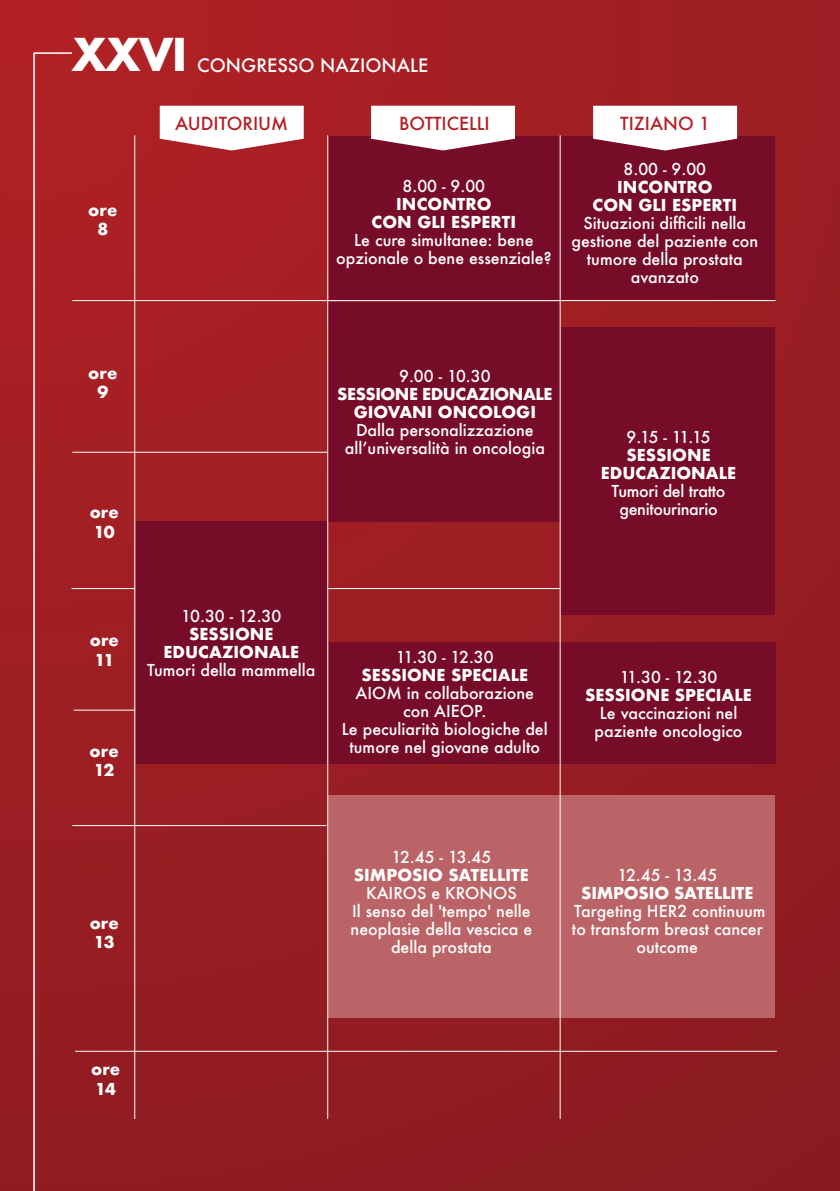
<style>
.page{position:relative;width:840px;height:1191px;background:#fff}
.page>*{position:absolute;margin:0;border:0;box-sizing:border-box;transform-origin:0 0}
.t1{font:700 44px "Futura";color:#fff}
.t2{font:500 18px "Futura";color:#fff}
.t3{font:500 17.6px "Futura";color:#b22025}
.t4{font:500 16px/18px "Futura";color:#fff;text-align:center}
.t5{font:700 16px/19.2px "Futura";color:#fff;text-align:center}
.t6{font:700 16px/18px "Futura";letter-spacing:-.03em;color:#fff;text-align:center}
.t7{font:500 16px/18px "Futura";letter-spacing:-.02em;color:#fff;text-align:center}
</style>
<div class="page">
<div style="left:0;top:0;width:839px;height:1191px;background:linear-gradient(to bottom,#aa2024,#8f1c22)"></div>
<div style="left:560px;top:327px;width:214px;height:287px;background:#760c27"></div>
<div style="left:136px;top:521px;width:191px;height:243px;background:#760c27"></div>
<div style="left:328px;top:642px;width:447px;height:122px;background:#760c27"></div>
<div style="left:328px;top:795px;width:446px;height:222px;background:#bb6467"></div>
<div style="left:327px;top:302px;width:232px;height:219px;background:#760c27"></div>
<div style="left:328px;top:136px;width:446px;height:164px;background:#760c27"></div>
<svg style="left:160px;top:106px;width:143px;height:44px"></svg>
<svg style="left:371px;top:106px;width:143px;height:44px"></svg>
<svg style="left:592px;top:106px;width:144px;height:44px"></svg>
<svg style="left:33px;top:52px;width:40px;height:1139px;background:#a3272b"></svg>
<hr style="left:72px;top:300px;width:703px;height:1px;background:#fff">
<hr style="left:72px;top:452px;width:255px;height:1px;background:#fff">
<hr style="left:74px;top:710px;width:61px;height:1px;background:#fff">
<hr style="left:134px;top:135px;width:1px;height:984px;background:#fff">
<hr style="left:327px;top:135px;width:1px;height:984px;background:#fff">
<hr style="left:559px;top:135px;width:1px;height:984px;background:#fff">
<hr style="left:75px;top:1051px;width:701px;height:1px;background:#fff">
<hr style="left:71px;top:588px;width:64px;height:1px;background:#fff">
<hr style="left:72px;top:825px;width:254px;height:1px;background:#fff">
<hr style="left:328px;top:588px;width:231px;height:1px;background:#fff">
<h1 class="t1" style="left:71px;top:23px;width:117px">XXVI</h1>
<p class="t2" style="left:197px;top:53px;width:232px">CONGRESSO NAZIONALE</p>
<p class="t5" style="left:88px;top:200px;width:31px">ore<br>8</p>
<p class="t3" style="left:175px;top:112px;width:114px">AUDITORIUM</p>
<p class="t3" style="left:399px;top:112px;width:92px">BOTTICELLI</p>
<p class="t3" style="left:619px;top:112px;width:91px">TIZIANO 1</p>
<p class="t4" style="left:402px;top:176px;width:84px">8.00 - 9.00</p>
<p class="t5" style="left:371px;top:194px;width:146px;line-height:18px">INCONTRO<br>CON GLI ESPERTI</p>
<p class="t4" style="left:336px;top:230px;width:217px">Le cure simultanee: bene opzionale o bene essenziale?</p>
<p class="t4" style="left:623px;top:160px;width:84px">8.00 - 9.00</p>
<p class="t5" style="left:592px;top:178px;width:146px;line-height:18px">INCONTRO<br>CON GLI ESPERTI</p>
<p class="t4" style="left:571px;top:214px;width:188px">Situazioni difficili nella gestione del paziente con tumore della prostata avanzato</p>
<p class="t5" style="left:88px;top:363px;width:31px">ore<br>9</p>
<p class="t5" style="left:90px;top:502px;width:31px;text-align:left">ore<br>10</p>
<p class="t5" style="left:90px;top:631px;width:31px;text-align:left">ore<br>11</p>
<p class="t5" style="left:90px;top:741px;width:31px;text-align:left">ore<br>12</p>
<p class="t4" style="left:399px;top:367px;width:93px">9.00 - 10.30</p>
<p class="t6" style="left:337px;top:385px;width:217px">SESSIONE EDUCAZIONALE<br>GIOVANI ONCOLOGI</p>
<p class="t4" style="left:344px;top:421px;width:201px">Dalla personalizzazione all’universalità in oncologia</p>
<p class="t4" style="left:626px;top:428px;width:85px">9.15 - 11.15</p>
<p class="t5" style="left:600px;top:446px;width:137px;line-height:18px">SESSIONE<br>EDUCAZIONALE</p>
<p class="t7" style="left:611px;top:482px;width:115px">Tumori del tratto genitourinario</p>
<p class="t4" style="left:181px;top:607px;width:102px">10.30 - 12.30</p>
<p class="t5" style="left:163px;top:625px;width:137px;line-height:18px">SESSIONE<br>EDUCAZIONALE</p>
<p class="t4" style="left:147px;top:661px;width:170px">Tumori della mammella</p>
<p class="t4" style="left:396px;top:648px;width:99px">11.30 - 12.30</p>
<p class="t5" style="left:361px;top:665px;width:168px">SESSIONE SPECIALE</p>
<p class="t4" style="left:341px;top:684px;width:207px">AIOM in collaborazione con AIEOP.<br>Le peculiarità biologiche del tumore nel giovane adulto</p>
<p class="t4" style="left:619px;top:667px;width:99px">11.30 - 12.30</p>
<p class="t5" style="left:584px;top:685px;width:168px">SESSIONE SPECIALE</p>
<p class="t4" style="left:594px;top:703px;width:149px">Le vaccinazioni nel paziente oncologico</p>
<p class="t5" style="left:90px;top:913px;width:31px;text-align:left">ore<br>13</p>
<p class="t4" style="left:391px;top:847px;width:101px">12.45 - 13.45</p>
<p class="t5" style="left:354px;top:865px;width:176px">SIMPOSIO SATELLITE</p>
<p class="t4" style="left:350px;top:883px;width:183px">KAIROS e KRONOS<br>Il senso del 'tempo' nelle neoplasie della vescica e della prostata</p>
<p class="t4" style="left:617px;top:865px;width:101px">12.45 - 13.45</p>
<p class="t5" style="left:581px;top:883px;width:174px">SIMPOSIO SATELLITE</p>
<p class="t4" style="left:571px;top:901px;width:195px">Targeting HER2 continuum to transform breast cancer outcome</p>
<p class="t5" style="left:91px;top:1059px;width:31px;text-align:left">ore<br>14</p>
</div>
